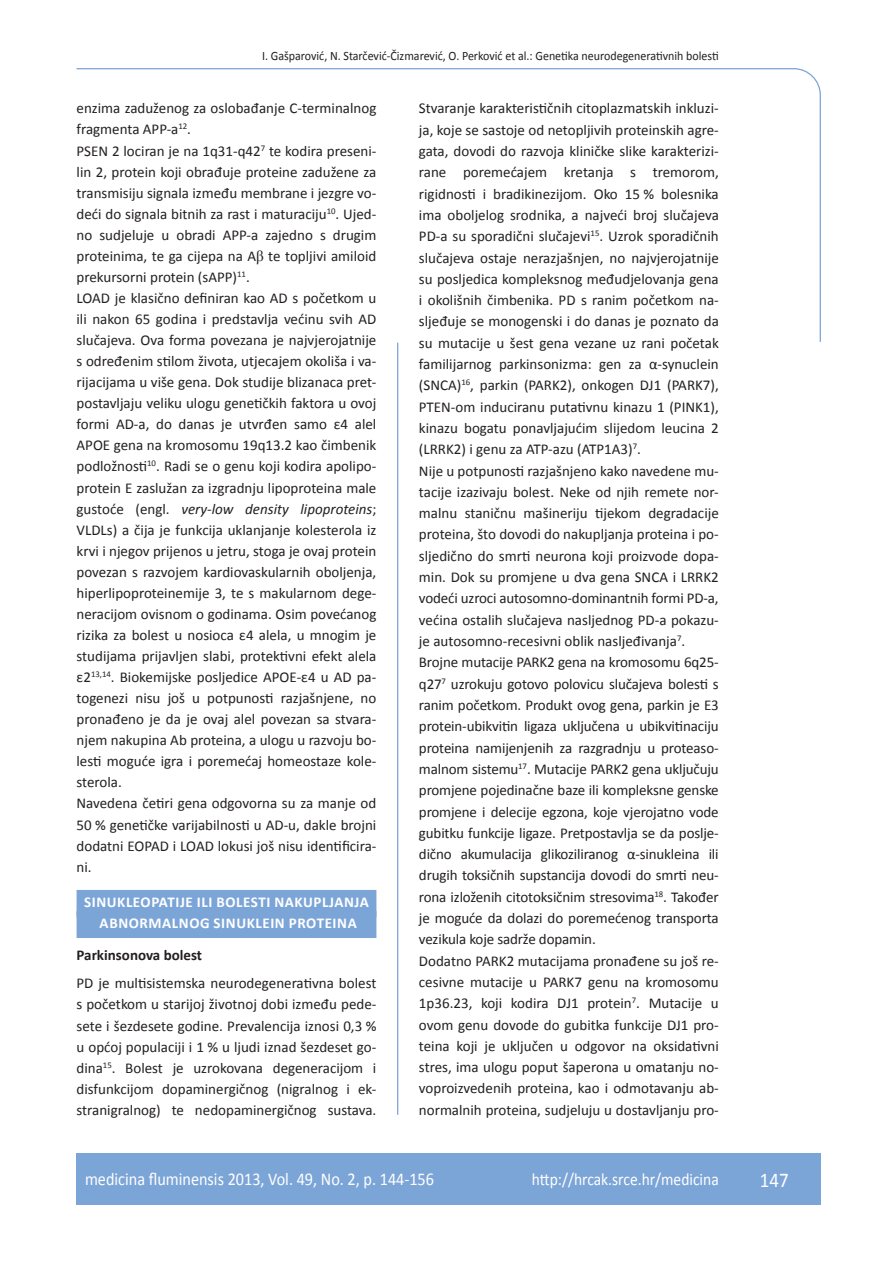
<style>
.page{position:relative;width:889px;height:1268px;background:#fff}
.page>*{position:absolute;margin:0;border:0;box-sizing:border-box;transform-origin:0 0}
.t1{font:21px "Calibri";color:#fff;scale:.9 1}
.t2{font:18px "Calibri";color:#fff;scale:.9 1}
.t3{font:17.25px "Calibri";color:#fff;scale:.9 1}
.t4{font:15px/21.3px "Calibri";color:#231f20}
.t5{font:700 15px/21px "Calibri";letter-spacing:.04em;color:#fff;text-align:center}
.t6{font:700 15px "Calibri";color:#231f20}
.t7{font:12.75px "Calibri";color:#231f20;scale:.94 1}
.s1{font-family:"Times New Roman"}
.s2{font-style:italic}
</style>
<div class="page">
<svg style="left:76px;top:68px;width:745px;height:275px"></svg>
<hr style="left:397px;top:342px;width:1px;height:772px;background:#7ca5d7">
<div style="left:77px;top:1152px;width:744px;height:51px;background:#7ca5d7"></div>
<div style="left:77px;top:889px;width:299px;height:27px;background:#7ca5d7"></div>
<div style="left:77px;top:910px;width:299px;height:27px;background:#7ca5d7"></div>
<p class="t7" style="left:262px;top:47px;width:487px">I. Gašparović, N. Starčević-Čizmarević, O. Perković et al.: Genetika neurodegenerativnih bolesti</p>
<p class="t4" style="left:77px;top:97px;width:301px">enzima zaduženog za oslobađanje C-terminalnog fragmenta APP-a<sup>12</sup>.<br>PSEN 2 lociran je na 1q31-q42<sup>7</sup> te kodira preseni&shy;lin 2, protein koji obrađuje proteine zadužene za transmisiju signala između membrane i jezgre vo&shy;deći do signala bitnih za rast i maturaciju<sup>10</sup>. Ujed&shy;no sudjeluje u obradi APP-a zajedno s drugim proteinima, te ga cijepa na A<span class="s1">β</span> te topljivi amiloid prekursorni protein (sAPP)<sup>11</sup>.<br>LOAD je klasično definiran kao AD s početkom u ili nakon 65 godina i predstavlja većinu svih AD slučajeva. Ova forma povezana je najvjerojatnije s određenim stilom života, utjecajem okoliša i va&shy;rijacijama u više gena. Dok studije blizanaca pret&shy;postavljaju veliku ulogu genetičkih faktora u ovoj formi AD-a, do danas je utvrđen samo ε4 alel APOE gena na kromosomu 19q13.2 kao čimbenik podložnosti<sup>10</sup>. Radi se o genu koji kodira apolipo&shy;protein E zaslužan za izgradnju lipoproteina male gustoće (engl. <span class="s2">very-low density lipoproteins</span>; VLDLs) a čija je funkcija uklanjanje kolesterola iz krvi i njegov prijenos u jetru, stoga je ovaj protein povezan s razvojem kardiovaskularnih oboljenja, hiperlipoproteinemije 3, te s makularnom dege&shy;neracijom ovisnom o godinama. Osim povećanog rizika za bolest u nosioca ε4 alela, u mnogim je studijama prijavljen slabi, protektivni efekt alela ε2<sup>13,14</sup>. Biokemijske posljedice APOE-ε4 u AD pa&shy;togenezi nisu još u potpunosti razjašnjene, no pronađeno je da je ovaj alel povezan sa stvara&shy;njem nakupina Ab proteina, a ulogu u razvoju bo&shy;lesti moguće igra i poremećaj homeostaze kole&shy;sterola.<br>Navedena četiri gena odgovorna su za manje od 50 % genetičke varijabilnosti u AD-u, dakle brojni dodatni EOPAD i LOAD lokusi još nisu identificira&shy;ni.</p>
<p class="t5" style="left:84px;top:890px;width:286px">SINUKLEOPATIJE ILI BOLESTI NAKUPLJANJA<br>ABNORMALNOG SINUKLEIN PROTEINA</p>
<p class="t6" style="left:77px;top:945px;width:127px">Parkinsonova bolest</p>
<p class="t4" style="left:77px;top:972px;width:301px;text-align:justify">PD je multisistemska neurodegenerativna bolest s početkom u starijoj životnoj dobi između pede&shy;sete i šezdesete godine. Prevalencija iznosi 0,3 % u općoj populaciji i 1 % u ljudi iznad šezdeset go&shy;dina<sup>15</sup>. Bolest je uzrokovana degeneracijom i disfunkcijom dopaminergičnog (nigralnog i ek&shy;stranigralnog) te nedopaminergičnog sustava.</p>
<p class="t4" style="left:419px;top:97px;width:301px">Stvaranje karakterističnih citoplazmatskih inkluzi&shy;ja, koje se sastoje od netopljivih proteinskih agre&shy;gata, dovodi do razvoja kliničke slike karakterizi&shy;rane poremećajem kretanja s tremorom, rigidnosti i bradikinezijom. Oko 15 % bolesnika ima oboljelog srodnika, a najveći broj slučajeva PD-a su sporadični slučajevi<sup>15</sup>. Uzrok sporadičnih slučajeva ostaje nerazjašnjen, no najvjerojatnije su posljedica kompleksnog međudjelovanja gena i okolišnih čimbenika. PD s ranim početkom na&shy;sljeđuje se monogenski i do danas je poznato da su mutacije u šest gena vezane uz rani početak familijarnog parkinsonizma: gen za α-synuclein (SNCA)<sup>16</sup>, parkin (PARK2), onkogen DJ1 (PARK7), PTEN-om induciranu putativnu kinazu 1 (PINK1), kinazu bogatu ponavljajućim slijedom leucina 2 (LRRK2) i genu za ATP-azu (ATP1A3)<sup>7</sup>.<br>Nije u potpunosti razjašnjeno kako navedene mu&shy;tacije izazivaju bolest. Neke od njih remete nor&shy;malnu staničnu mašineriju tijekom degradacije proteina, što dovodi do nakupljanja proteina i po&shy;sljedično do smrti neurona koji proizvode dopa&shy;min. Dok su promjene u dva gena SNCA i LRRK2 vodeći uzroci autosomno-dominantnih formi PD-a, većina ostalih slučajeva nasljednog PD-a pokazu&shy;je autosomno-recesivni oblik nasljeđivanja<sup>7</sup>.<br>Brojne mutacije PARK2 gena na kromosomu 6q25- q27<sup>7</sup> uzrokuju gotovo polovicu slučajeva bolesti s ranim početkom. Produkt ovog gena, parkin je E3 protein-ubikvitin ligaza uključena u ubikvitinaciju proteina namijenjenih za razgradnju u proteaso&shy;malnom sistemu<sup>17</sup>. Mutacije PARK2 gena uključuju promjene pojedinačne baze ili kompleksne genske promjene i delecije egzona, koje vjerojatno vode gubitku funkcije ligaze. Pretpostavlja se da poslje&shy;dično akumulacija glikoziliranog α-sinukleina ili drugih toksičnih supstancija dovodi do smrti neu&shy;rona izloženih citotoksičnim stresovima<sup>18</sup>. Također je moguće da dolazi do poremećenog transporta vezikula koje sadrže dopamin.<br>Dodatno PARK2 mutacijama pronađene su još re&shy;cesivne mutacije u PARK7 genu na kromosomu 1p36.23, koji kodira DJ1 protein<sup>7</sup>. Mutacije u ovom genu dovode do gubitka funkcije DJ1 pro&shy;teina koji je uključen u odgovor na oksidativni stres, ima ulogu poput šaperona u omatanju no&shy;voproizvedenih proteina, kao i odmotavanju ab&shy;normalnih proteina, sudjeluju u dostavljanju pro-</p>
<p class="t2" style="left:85px;top:1167px;width:389px">medicina fluminensis 2013, Vol. 49, No. 2, p. 144-156</p>
<p class="t3" style="left:532px;top:1168px;width:209px">http://hrcak.srce.hr/medicina</p>
<h1 class="t1" style="left:760px;top:1166px;width:33px">147</h1>
</div>
